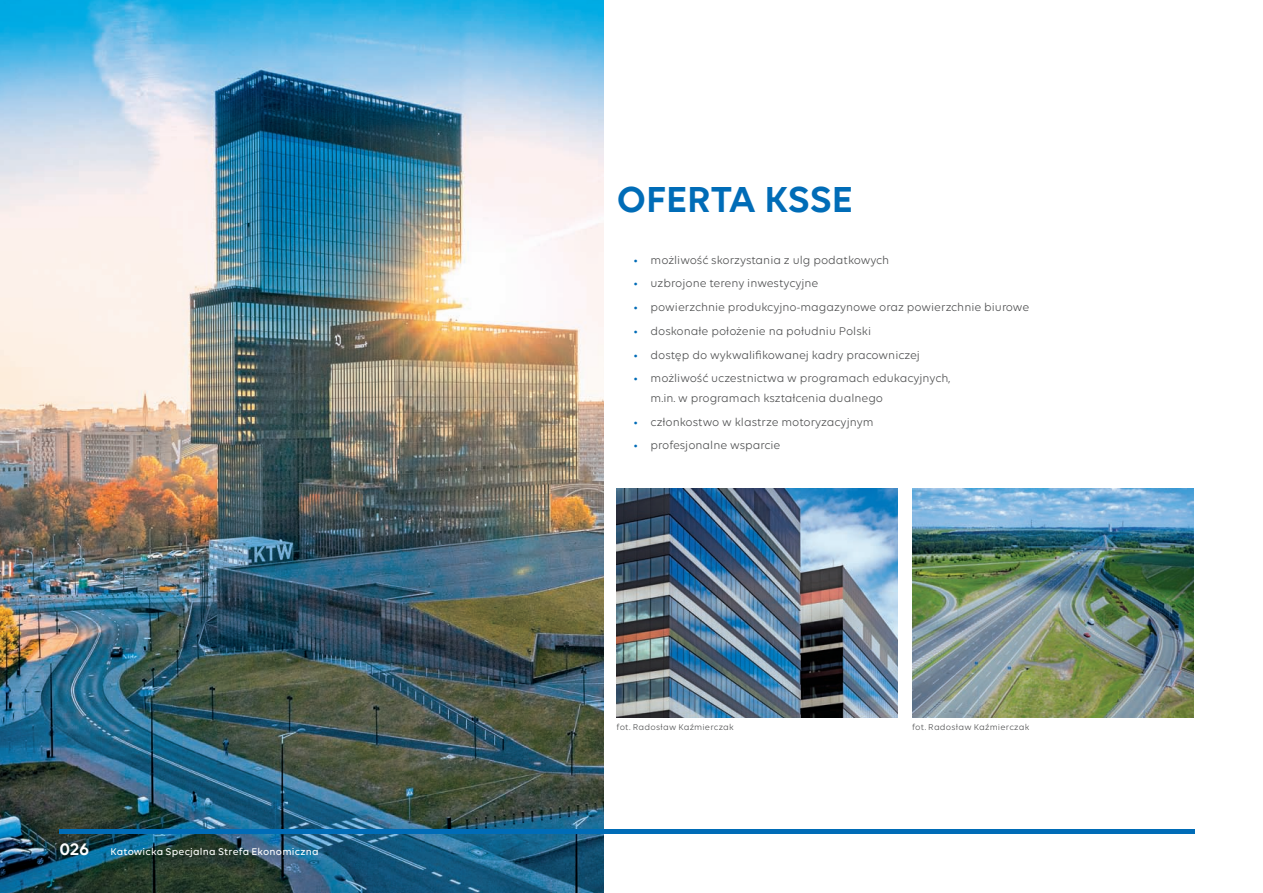
<style>
.page{position:relative;width:1263px;height:893px;background:#fff}
.page>*{position:absolute;margin:0;border:0;box-sizing:border-box;transform-origin:0 0}
.t1{font:600 39px "Volte";color:#006cb7}
.t2{font:12px/19.5px "Volte";color:#4b4c4d}
.t3{font:500 10.5px "Volte";letter-spacing:.015em;color:#fff}
.t4{font:9px "Volte";letter-spacing:.02em;color:#4b4c4d}
.s1{font-weight:600;font-size:18px}
.s2{color:#006cb7}
</style>
<div class="page">
<img style="left:0;top:0;width:604px;height:893px">
<img style="left:912px;top:489px;width:281px;height:229px">
<img style="left:617px;top:489px;width:281px;height:229px">
<hr style="left:60px;top:829px;width:1135px;height:4px;background:#006cb7">
<p class="t3" style="left:60px;top:845px;width:261px"><span class="s1">026</span> Katowicka Specjalna Strefa Ekonomiczna</p>
<h1 class="t1" style="left:617px;top:176px;width:237px">OFERTA KSSE</h1>
<p class="t2" style="left:634px;top:250px;width:257px"><span class="s2">•</span> możliwość skorzystania z ulg podatkowych</p>
<p class="t2" style="left:634px;top:274px;width:186px"><span class="s2">•</span> uzbrojone tereny inwestycyjne</p>
<p class="t2" style="left:634px;top:297px;width:397px"><span class="s2">•</span> powierzchnie produkcyjno-magazynowe oraz powierzchnie biurowe</p>
<p class="t2" style="left:634px;top:321px;width:239px"><span class="s2">•</span> doskonałe położenie na południu Polski</p>
<p class="t2" style="left:634px;top:345px;width:288px"><span class="s2">•</span> dostęp do wykwalifikowanej kadry pracowniczej</p>
<p class="t2" style="left:651px;top:369px;width:301px;text-indent:-17px"><span class="s2">•</span> możliwość uczestnictwa w programach edukacyjnych, m.in. w programach kształcenia dualnego</p>
<p class="t2" style="left:634px;top:412px;width:241px"><span class="s2">•</span> członkostwo w klastrze motoryzacyjnym</p>
<p class="t2" style="left:634px;top:436px;width:148px"><span class="s2">•</span> profesjonalne wsparcie</p>
<p class="t4" style="left:617px;top:722px;width:119px">fot. Radosław Kaźmierczak</p>
<p class="t4" style="left:912px;top:722px;width:119px">fot. Radosław Kaźmierczak</p>
</div>
